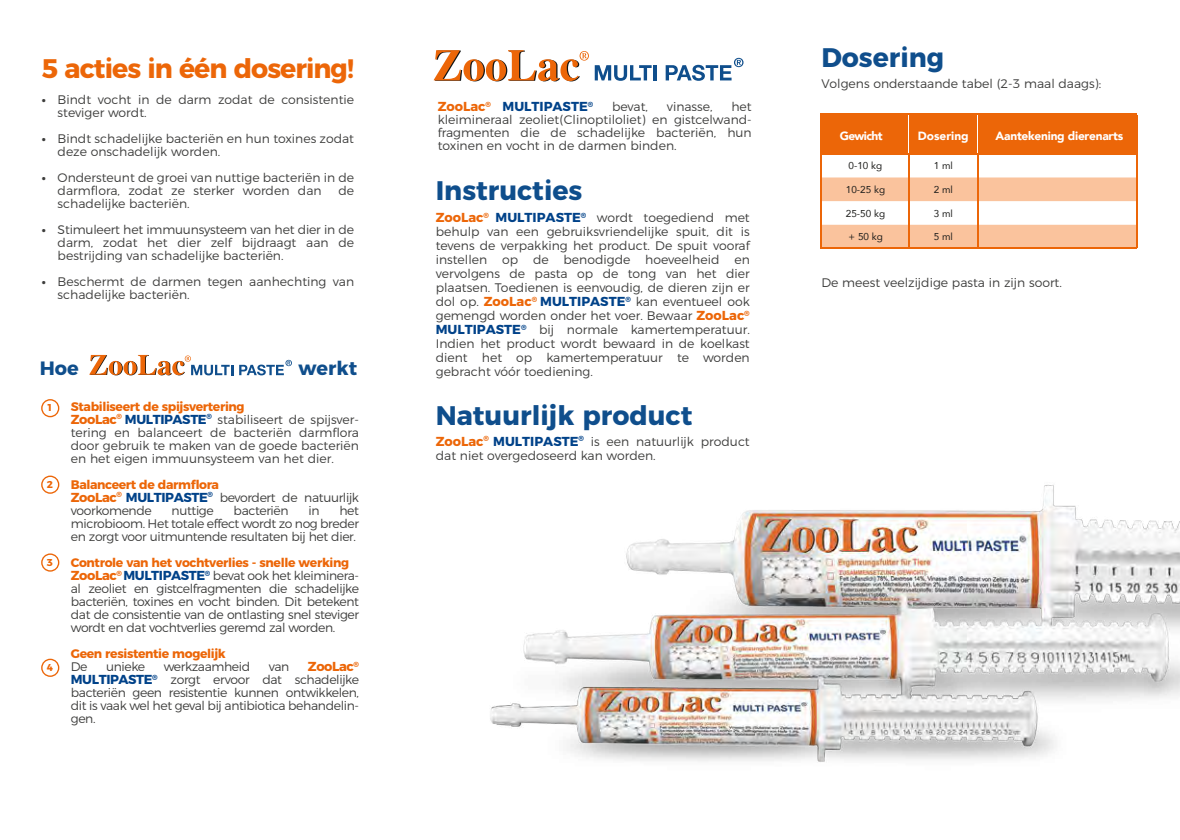
<style>
.page{position:relative;width:1180px;height:840px;background:#fff}
.page>*{position:absolute;margin:0;border:0;box-sizing:border-box;transform-origin:0 0}
.t1{font:700 26.8px "Montserrat";color:#0f4e8c}
.t2{font:700 26.8px "Montserrat";letter-spacing:-.035em;color:#ec6608}
.t3{font:700 19.2px "Montserrat";color:#0f4e8c}
.t4{font:700 13px "Montserrat";color:#004289}
.t5{font:700 13px "Montserrat";letter-spacing:-.03em;color:#ec6608}
.t6{font:300 12.4px/13px "Montserrat";color:#3c3c3b}
.t7{font:300 12.4px/13px "Montserrat";letter-spacing:-.03em;color:#3c3c3b}
.t8{font:700 12.4px "Montserrat";letter-spacing:-.03em;color:#ec6608}
.t9{font:900 11.8px "Avenir";letter-spacing:-.02em;color:#fff}
.t10{font:900 11.8px "Avenir";color:#fff}
.t11{font:900 11.8px "Avenir";letter-spacing:-.055em;color:#fff}
.t12{font:10px "Avenir";color:#1d1d1b}
.t13{font:700 10px "Montserrat";color:#ec6608}
.s1{font-weight:700}
.s2{font-weight:700;color:#ec6608}
.s3{font-weight:700;font-size:13px;color:#ec6608}
.s4{font-weight:700;font-size:13px;color:#004289}
.s5{color:#ec6608}
</style>
<div class="page">
<svg style="left:434px;top:50px;width:217px;height:31px"></svg>
<hr style="left:653px;top:65px;width:3px;height:15px;background:#0f4e8c">
<svg style="left:665px;top:58px;width:78px;height:23px"></svg>
<div style="left:821px;top:115px;width:314px;height:38px;background:#ec6608"></div>
<svg style="left:821px;top:177px;width:314px;height:70px"></svg>
<hr style="left:908px;top:115px;width:1px;height:38px;background:#fff">
<hr style="left:976px;top:115px;width:1px;height:38px;background:#fff">
<hr style="left:820px;top:114px;width:88px;height:1px;background:#ec6608">
<hr style="left:819px;top:115px;width:2px;height:38px;background:#ec6608">
<hr style="left:908px;top:114px;width:69px;height:1px;background:#ec6608">
<hr style="left:977px;top:114px;width:160px;height:1px;background:#ec6608">
<hr style="left:1135px;top:115px;width:2px;height:38px;background:#ec6608">
<hr style="left:820px;top:153px;width:88px;height:1px;background:#ec6608">
<hr style="left:819px;top:154px;width:2px;height:23px;background:#ec6608">
<hr style="left:908px;top:153px;width:69px;height:1px;background:#ec6608">
<hr style="left:907px;top:154px;width:2px;height:23px;background:#ec6608">
<hr style="left:977px;top:153px;width:160px;height:1px;background:#ec6608">
<hr style="left:976px;top:154px;width:2px;height:23px;background:#ec6608">
<hr style="left:1135px;top:154px;width:2px;height:23px;background:#ec6608">
<hr style="left:819px;top:177px;width:2px;height:24px;background:#ec6608">
<hr style="left:907px;top:177px;width:2px;height:24px;background:#ec6608">
<hr style="left:976px;top:177px;width:2px;height:24px;background:#ec6608">
<hr style="left:1135px;top:177px;width:2px;height:24px;background:#ec6608">
<hr style="left:819px;top:201px;width:2px;height:24px;background:#ec6608">
<hr style="left:907px;top:201px;width:2px;height:24px;background:#ec6608">
<hr style="left:976px;top:201px;width:2px;height:24px;background:#ec6608">
<hr style="left:1135px;top:201px;width:2px;height:24px;background:#ec6608">
<hr style="left:819px;top:225px;width:2px;height:23px;background:#ec6608">
<hr style="left:907px;top:225px;width:2px;height:23px;background:#ec6608">
<hr style="left:976px;top:225px;width:2px;height:23px;background:#ec6608">
<hr style="left:1135px;top:225px;width:2px;height:23px;background:#ec6608">
<hr style="left:820px;top:247px;width:88px;height:2px;background:#ec6608">
<hr style="left:908px;top:247px;width:69px;height:2px;background:#ec6608">
<hr style="left:977px;top:247px;width:160px;height:2px;background:#ec6608">
<svg style="left:41px;top:399px;width:18px;height:18px"></svg>
<svg style="left:41px;top:475px;width:18px;height:18px"></svg>
<svg style="left:41px;top:553px;width:18px;height:18px"></svg>
<svg style="left:41px;top:658px;width:18px;height:18px"></svg>
<svg style="left:89px;top:355px;width:144px;height:20px"></svg>
<svg style="left:239px;top:359px;width:53px;height:16px"></svg>
<img style="left:490px;top:485px;width:689px;height:277px">
<h1 class="t2" style="left:42px;top:46px;width:313px">5 acties in één dosering!</h1>
<p class="t6" style="left:58px;top:92px;width:298px;text-indent:-16px"><span class="s1">∙</span> Bindt vocht in de darm zodat de consistentie steviger wordt.</p>
<p class="t6" style="left:58px;top:131px;width:298px;text-indent:-16px"><span class="s1">∙</span> Bindt schadelijke bacteriën en hun toxines zodat deze onschadelijk worden.</p>
<p class="t6" style="left:58px;top:170px;width:298px;text-indent:-16px"><span class="s1">∙</span> Ondersteunt de groei van nuttige bacteriën in de darmflora, zodat ze sterker worden dan</p>
<p class="t6" style="left:338px;top:183px;width:17px">de</p>
<p class="t6" style="left:42px;top:189px;width:313px;line-height:26px;text-indent:16px">schadelijke bacteriën.<br><span class="s1">∙</span> Stimuleert het immuunsysteem van het dier in de</p>
<p class="t6" style="left:58px;top:235px;width:298px">darm, zodat het dier zelf bijdraagt aan de bestrijding van schadelijke bacteriën.</p>
<p class="t6" style="left:58px;top:274px;width:298px;text-indent:-16px"><span class="s1">∙</span> Beschermt de darmen tegen aanhechting van schadelijke bacteriën.</p>
<h2 class="t3" style="left:40px;top:352px;width:41px">Hoe</h2>
<h2 class="t3" style="left:298px;top:352px;width:60px">werkt</h2>
<p class="t13" style="left:47px;top:399px;width:8px">1</p>
<p class="t13" style="left:47px;top:475px;width:8px">2</p>
<p class="t13" style="left:47px;top:553px;width:8px">3</p>
<p class="t13" style="left:47px;top:658px;width:8px">4</p>
<p class="t6" style="left:71px;top:398px;width:290px"><span class="s2">Stabiliseert de spijsvertering<br></span><span class="s3">ZooLac</span><sup>®</sup> <span class="s4">MULTIPASTE</span><sup>®</sup> stabiliseert de spijsver&shy;tering en balanceert de bacteriën darmflora door gebruik te maken van de goede bacteriën en het eigen immuunsysteem van het dier.</p>
<p class="t7" style="left:71px;top:476px;width:290px"><span class="s2">Balanceert de darmflora<br></span><span class="s3">ZooLac</span><sup>®</sup> <span class="s4">MULTIPASTE</span><sup>®</sup> bevordert de natuurlijk voorkomende</p>
<p class="t6" style="left:71px;top:502px;width:290px;text-align:justify;text-indent:268px">het microbioom. Het totale effect wordt zo nog breder en zorgt voor uitmuntende resultaten bij het dier.</p>
<p class="t7" style="left:71px;top:554px;width:290px"><span class="s2">Controle van het vochtverlies - snelle werking </span><span class="s3">ZooLac</span><sup>®</sup> <span class="s4">MULTIPASTE</span><sup>®</sup> bevat ook het kleiminera&shy;al zeoliet en gistcelfragmenten die schadelijke bacteriën, toxines en vocht binden. Dit betekent dat de consistentie van de ontlasting snel steviger wordt en dat vochtverlies geremd zal worden.</p>
<p class="t8" style="left:71px;top:643px;width:156px">Geen resistentie mogelijk</p>
<p class="t6" style="left:71px;top:658px;width:18px">De</p>
<p class="t6" style="left:106px;top:658px;width:41px">unieke</p>
<p class="t7" style="left:164px;top:658px;width:88px">werkzaamheid</p>
<p class="t6" style="left:269px;top:658px;width:22px">van</p>
<p class="t5" style="left:308px;top:655px;width:53px">ZooLac<sup>®</sup></p>
<p class="t6" style="left:71px;top:671px;width:290px;text-align:justify"><span class="s4">MULTIPASTE</span><sup>®</sup> zorgt ervoor dat schadelijke bacteriën geen resistentie kunnen ontwikkelen, dit is vaak wel het geval bij antibiotica behandelin&shy;gen.</p>
<p class="t7" style="left:172px;top:502px;width:44px">nuttige</p>
<p class="t7" style="left:233px;top:502px;width:57px">bacteriën</p>
<p class="t6" style="left:308px;top:502px;width:13px">in</p>
<p class="t4" style="left:437px;top:95px;width:157px"><span class="s5">ZooLac</span><sup>®</sup> MULTIPASTE<sup>®</sup></p>
<p class="t6" style="left:612px;top:99px;width:37px">bevat,</p>
<p class="t6" style="left:666px;top:99px;width:47px">vinasse,</p>
<p class="t6" style="left:437px;top:99px;width:315px;text-align:justify;text-indent:293px">het kleimineraal zeoliet(Clinoptiloliet) en gistcelwand&shy;fragmenten die de schadelijke bacteriën, hun toxinen en vocht in de darmen binden.</p>
<h1 class="t1" style="left:435px;top:168px;width:148px">Instructies</h1>
<p class="t6" style="left:435px;top:209px;width:315px;line-height:14px;text-align:justify"><span class="s3">ZooLac</span><sup>®</sup> <span class="s4">MULTIPASTE</span><sup>®</sup> wordt toegediend met behulp van een gebruiksvriendelijke spuit, dit is tevens de verpakking het product. De spuit vooraf instellen op de benodigde hoeveelheid en vervolgens de pasta op de tong van het dier plaatsen. Toedienen is eenvoudig, de dieren zijn er dol op. <span class="s3">ZooLac</span><sup>®</sup> <span class="s4">MULTIPASTE</span><sup>®</sup> kan eventueel ook gemengd worden onder het voer. Bewaar <span class="s3">ZooLac</span><sup>® </sup><span class="s4">MULTIPASTE</span><sup>®</sup> bij normale kamertemperatuur.<br>Indien het product wordt bewaard in de koelkast dient het op kamertemperatuur te worden gebracht vóór toediening.</p>
<h1 class="t1" style="left:435px;top:393px;width:258px">Natuurlijk product</h1>
<p class="t6" style="left:435px;top:433px;width:315px;line-height:14px"><span class="s3">ZooLac</span><sup>®</sup> <span class="s4">MULTIPASTE</span><sup>®</sup> is een natuurlijk product dat niet overgedoseerd kan worden.</p>
<h1 class="t1" style="left:821px;top:36px;width:124px">Dosering</h1>
<p class="t6" style="left:821px;top:76px;width:281px">Volgens onderstaande tabel (2-3 maal daags):</p>
<p class="t11" style="left:839px;top:126px;width:44px">Gewicht</p>
<p class="t10" style="left:917px;top:126px;width:52px">Dosering</p>
<p class="t9" style="left:995px;top:126px;width:129px">Aantekening dierenarts</p>
<p class="t12" style="left:848px;top:158px;width:35px">0-10 kg</p>
<p class="t12" style="left:933px;top:158px;width:21px">1 ml</p>
<p class="t12" style="left:845px;top:181px;width:41px">10-25 kg</p>
<p class="t12" style="left:933px;top:181px;width:21px">2 ml</p>
<p class="t12" style="left:845px;top:205px;width:41px">25-50 kg</p>
<p class="t12" style="left:933px;top:205px;width:21px">3 ml</p>
<p class="t12" style="left:848px;top:229px;width:36px">+ 50 kg</p>
<p class="t12" style="left:933px;top:229px;width:21px">5 ml</p>
<p class="t6" style="left:821px;top:275px;width:242px">De meest veelzijdige pasta in zijn soort.</p>
</div>
